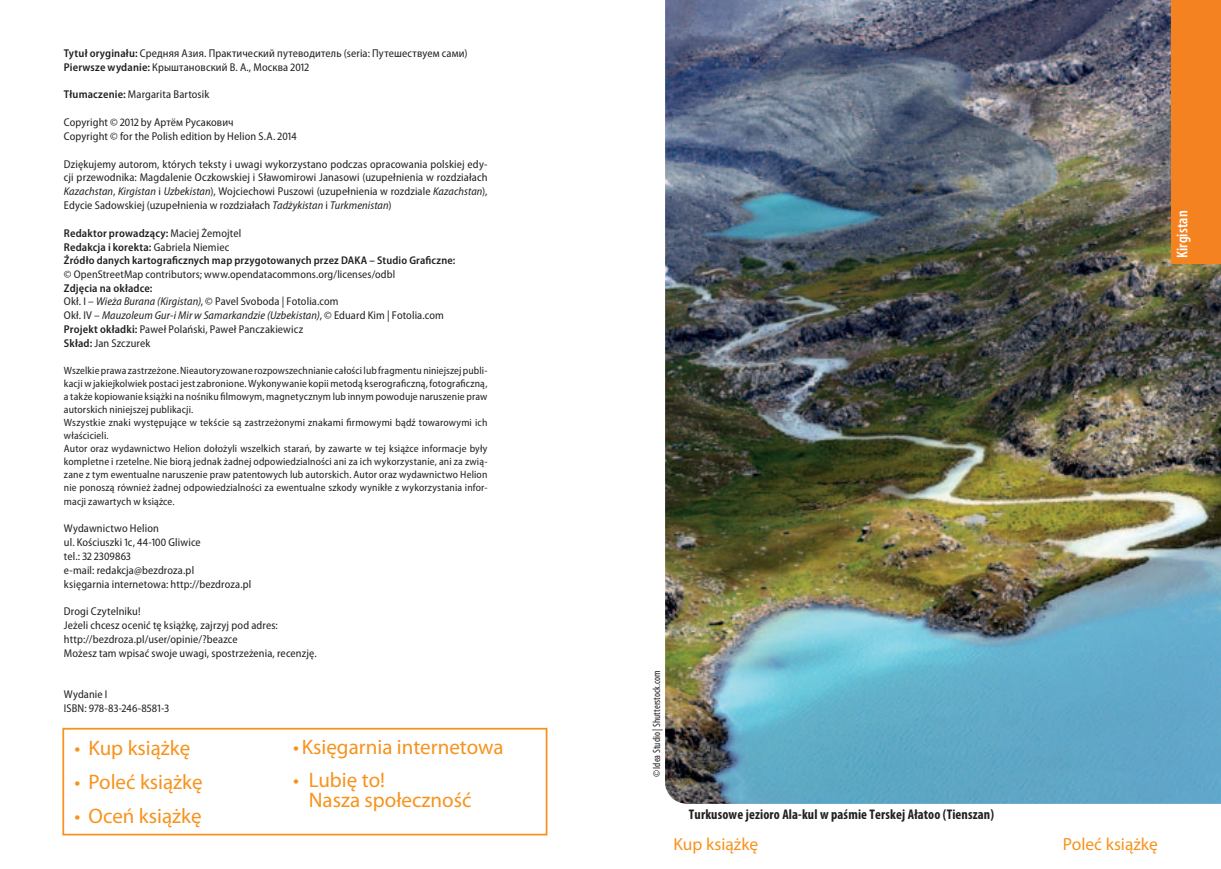
<style>
.page{position:relative;width:1221px;height:869px;background:#fff}
.page>*{position:absolute;margin:0;border:0;box-sizing:border-box;transform-origin:0 0}
.t1{font:21px/20.1px "Myriad Pro";color:#f7931d}
.t2{font:17.5px "Myriad Pro";color:#f7931d}
.t3{font:600 condensed 15.75px "Myriad Pro";letter-spacing:.01em;color:#fff}
.t4{font:700 condensed 14px "Myriad Pro";letter-spacing:.01em;color:#231f20}
.t5{font:semi-condensed 11.38px/13.8px "Myriad Pro";letter-spacing:.01em;color:#231f20}
.t6{font:600 semi-condensed 11.38px/13.8px "Myriad Pro";letter-spacing:.015em;color:#231f20}
.t7{font:600 semi-condensed 11.2px "Myriad Pro";letter-spacing:.015em;color:#231f20}
.t8{font:semi-condensed 11.2px "Myriad Pro";letter-spacing:.01em;color:#231f20}
.t9{font:semi-condensed 10.5px/13.1px "Myriad Pro";letter-spacing:.015em;color:#231f20}
.t10{font:condensed 10.5px "Myriad Pro";color:#231f20}
.s1{font-weight:600}
.s2{font-style:italic}
.s3{font-weight:400}
</style>
<div class="page">
<img style="left:665px;top:0;width:555px;height:803px">
<div style="left:1171px;top:0;width:49px;height:263px;background:#f58220"></div>
<div style="left:62px;top:727px;width:485px;height:108px;background:#fff;border:2px solid #f7931d"></div>
<p class="t5" style="left:64px;top:46px;width:405px"><span class="s1">Tytuł oryginału:</span> Средняя Азия. Практический путеводитель (seria: Путешествуем сами)<br><span class="s1">Pierwsze wydanie:</span> Крыштановский В. А., Москва 2012</p>
<p class="t5" style="left:64px;top:88px;width:147px"><span class="s1">Tłumaczenie:</span> Margarita Bartosik</p>
<p class="t5" style="left:64px;top:115px;width:234px">Copyright © 2012 by Артём Русакович<br>Copyright © for the Polish edition by Helion S.A. 2014</p>
<p class="t5" style="left:64px;top:157px;width:425px;text-align:justify">Dziękujemy autorom, których teksty i uwagi wykorzystano podczas opracowania polskiej edy&shy;cji przewodnika: Magdalenie Oczkowskiej i Sławomirowi Janasowi (uzupełnienia w rozdziałach <span class="s2">Kazachstan</span>, <span class="s2">Kirgistan</span> i <span class="s2">Uzbekistan</span>), Wojciechowi Puszowi (uzupełnienia w rozdziale <span class="s2">Kazachstan</span>), Edycie Sadowskiej (uzupełnienia w rozdziałach <span class="s2">Tadżykistan</span> i <span class="s2">Turkmenistan</span>)</p>
<p class="t6" style="left:64px;top:226px;width:179px">Redaktor prowadzący: <span class="s3">Maciej Żemojtel<br></span>Redakcja i korekta: <span class="s3">Gabriela Niemiec</span></p>
<p class="t7" style="left:64px;top:254px;width:393px">Źródło danych kartograficznych map przygotowanych przez DAKA – Studio Graficzne:</p>
<p class="t8" style="left:64px;top:268px;width:333px">© OpenStreetMap contributors; www.opendatacommons.org/licenses/odbl</p>
<p class="t5" style="left:64px;top:281px;width:381px"><span class="s1">Zdjęcia na okładce:<br></span>Okł. I – <span class="s2">Wieża Burana (Kirgistan)</span>, © Pavel Svoboda | Fotolia.com<br>Okł. IV – <span class="s2">Mauzoleum Gur-i Mir w Samarkandzie (Uzbekistan)</span>, © Eduard Kim | Fotolia.com <span class="s1">Projekt okładki:</span> Paweł Polański, Paweł Panczakiewicz<br><span class="s1">Skład:</span> Jan Szczurek</p>
<p class="t9" style="left:64px;top:364px;width:425px">Wszelkie prawa zastrzeżone. Nieautoryzowane rozpowszechnianie całości lub fragmentu niniejszej publi&shy;kacji w jakiejkolwiek postaci jest zabronione. Wykonywanie kopii metodą kserograficzną, fotograficzną, a także kopiowanie książki na nośniku filmowym, magnetycznym lub innym powoduje naruszenie praw autorskich niniejszej publikacji.<br>Wszystkie znaki występujące w tekście są zastrzeżonymi znakami firmowymi bądź towarowymi ich właścicieli.<br>Autor oraz wydawnictwo Helion dołożyli wszelkich starań, by zawarte w tej książce informacje były kompletne i rzetelne. Nie biorą jednak żadnej odpowiedzialności ani za ich wykorzystanie, ani za zwią&shy;zane z tym ewentualne naruszenie praw patentowych lub autorskich. Autor oraz wydawnictwo Helion nie ponoszą również żadnej odpowiedzialności za ewentualne szkody wynikłe z wykorzystania infor&shy;macji zawartych w książce.</p>
<p class="t5" style="left:64px;top:521px;width:189px">Wydawnictwo Helion<br>ul. Kościuszki 1c, 44-100 Gliwice<br>tel.: 32 2309863<br>e-mail: redakcja@bezdroza.pl<br>księgarnia internetowa: http://bezdroza.pl</p>
<p class="t5" style="left:64px;top:604px;width:254px">Drogi Czytelniku!<br>Jeżeli chcesz ocenić tę książkę, zajrzyj pod adres: http://bezdroza.pl/user/opinie/?beazce<br>Możesz tam wpisać swoje uwagi, spostrzeżenia, recenzję.</p>
<p class="t5" style="left:64px;top:687px;width:107px">Wydanie I<br>ISBN: 978-83-246-8581-3</p>
<h1 class="t1" style="left:74px;top:737px;width:117px">• Kup książkę</h1>
<h1 class="t1" style="left:293px;top:736px;width:212px">• Księgarnia internetowa</h1>
<h1 class="t1" style="left:309px;top:769px;width:164px;text-indent:-16px">• Lubię to!<br>Nasza społeczność</h1>
<h1 class="t1" style="left:74px;top:771px;width:130px">• Poleć książkę</h1>
<h1 class="t1" style="left:74px;top:805px;width:129px">• Oceń książkę</h1>
<h3 class="t3" style="left:1172px;top:258px;width:49px;rotate:-90deg">Kirgistan</h3>
<p class="t10" style="left:650px;top:777px;width:108px;rotate:-90deg">© Idea Studio | Shutterstock.com</p>
<p class="t4" style="left:689px;top:805px;width:306px">Turkusowe jezioro Ala-kul w paśmie Terskej Ałatoo (Tienszan)</p>
<h2 class="t2" style="left:673px;top:833px;width:86px">Kup książkę</h2>
<h2 class="t2" style="left:1062px;top:833px;width:97px">Poleć książkę</h2>
</div>
